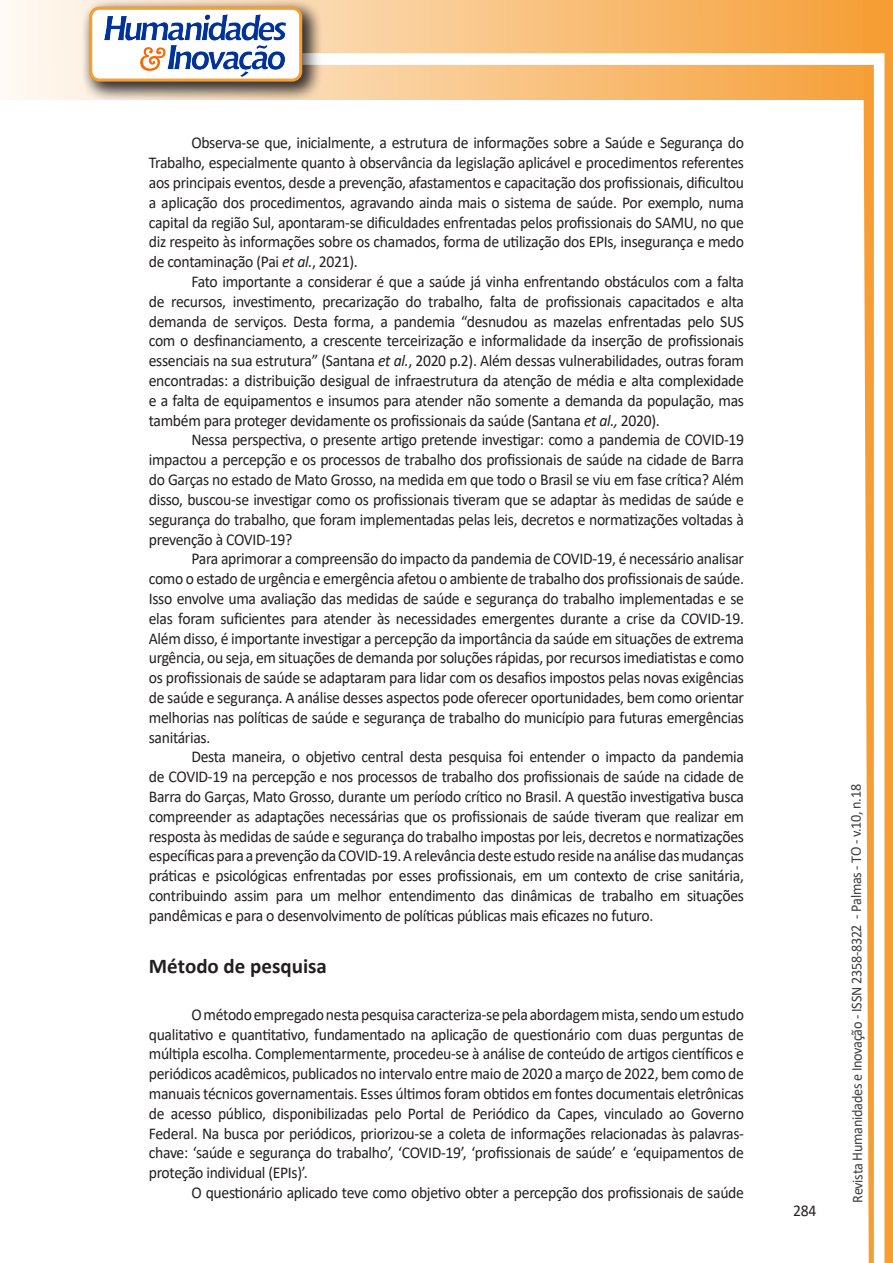
<style>
.page{position:relative;width:893px;height:1263px;background:#fff}
.page>*{position:absolute;margin:0;border:0;box-sizing:border-box;transform-origin:0 0}
.Titulo_2{font:700 21px "Calibri";color:#231f20}
.texto{font:16.5px/19.8px "Calibri";letter-spacing:-.02em;color:#231f20;text-align:justify;scale:.95 1}
.texto-2{font:16.5px/19.8px "Calibri";letter-spacing:-.02em;color:#211d1e;text-align:justify;scale:.95 1}
.t1{font:15px "Calibri";letter-spacing:-.025em;color:#3e3e3f;scale:.95 1}
.s1{font-style:italic}
.s2{color:#231f20}
</style>
<div class="page">
<svg style="left:5px;top:0;width:858px;height:100px;background:#f9c484"></svg>
<div style="left:302px;top:53px;width:582px;height:12px;background:#fff;border:2px solid #fff"></div>
<svg style="left:863px;top:0;width:30px;height:1263px"></svg>
<div style="left:81px;top:0;width:241px;height:102px;background:#231f20;opacity:.75"></div>
<div style="left:91px;top:8px;width:210px;height:72px;background:#fff;border-radius:9px"></div>
<img style="left:104px;top:14px;width:181px;height:62px">
<div style="left:89px;top:7px;width:213px;height:75px;border:3px solid #f69e34;border-radius:9px"></div>
<p class="texto" style="left:149px;top:133px;width:628px;text-indent:43px">Observa-se que, inicialmente, a estrutura de informações sobre a Saúde e Segurança do Trabalho, especialmente quanto à observância da legislação aplicável e procedimentos referentes aos principais eventos, desde a prevenção, afastamentos e capacitação dos profissionais, dificultou a aplicação dos procedimentos, agravando ainda mais o sistema de saúde. Por exemplo, numa capital da região Sul, apontaram-se dificuldades enfrentadas pelos profissionais do SAMU, no que diz respeito às informações sobre os chamados, forma de utilização dos EPIs, insegurança e medo de contaminação (Pai <span class="s1">et al.</span>, 2021).</p>
<p class="texto-2" style="left:149px;top:271px;width:628px;text-indent:43px"><span class="s2">Fato importante a considerar é que a saúde já vinha enfrentando obstáculos com a falta de recursos, investimento, precarização do trabalho, falta de profissionais capacitados e alta demanda de serviços. Desta forma, a pandemia “</span>desnudou as mazelas enfrentadas pelo SUS com o desfinanciamento, a crescente terceirização e informalidade da inserção de profissionais essenciais na sua estrutura” (Santana <span class="s1">et al.</span>, 2020 p.2). Além dessas vulnerabilidades, outras foram encontradas: a distribuição desigual de infraestrutura da atenção de média e alta complexidade e a falta de equipamentos e insumos para atender não somente a demanda da população, mas também para proteger devidamente os profissionais da saúde (Santana <span class="s1">et al.,</span> 2020).</p>
<p class="texto" style="left:149px;top:430px;width:628px;text-indent:43px">Nessa perspectiva, o presente artigo pretende investigar: como a pandemia de COVID-19 impactou a percepção e os processos de trabalho dos profissionais de saúde na cidade de Barra do Garças no estado de Mato Grosso, na medida em que todo o Brasil se viu em fase crítica? Além disso, buscou-se investigar como os profissionais tiveram que se adaptar às medidas de saúde e segurança do trabalho, que foram implementadas pelas leis, decretos e normatizações voltadas à prevenção à COVID-19?</p>
<p class="texto" style="left:149px;top:548px;width:628px;text-indent:43px">Para aprimorar a compreensão do impacto da pandemia de COVID-19, é necessário analisar como o estado de urgência e emergência afetou o ambiente de trabalho dos profissionais de saúde.<br>Isso envolve uma avaliação das medidas de saúde e segurança do trabalho implementadas e se elas foram suficientes para atender às necessidades emergentes durante a crise da COVID-19.<br>Além disso, é importante investigar a percepção da importância da saúde em situações de extrema urgência, ou seja, em situações de demanda por soluções rápidas, por recursos imediatistas e como os profissionais de saúde se adaptaram para lidar com os desafios impostos pelas novas exigências de saúde e segurança. A análise desses aspectos pode oferecer oportunidades, bem como orientar melhorias nas políticas de saúde e segurança de trabalho do município para futuras emergências sanitárias.</p>
<p class="texto" style="left:149px;top:746px;width:628px;text-indent:43px">Desta maneira, o objetivo central desta pesquisa foi entender o impacto da pandemia de COVID-19 na percepção e nos processos de trabalho dos profissionais de saúde na cidade de Barra do Garças, Mato Grosso, durante um período crítico no Brasil. A questão investigativa busca compreender as adaptações necessárias que os profissionais de saúde tiveram que realizar em resposta às medidas de saúde e segurança do trabalho impostas por leis, decretos e normatizações específicas para a prevenção da COVID-19. A relevância deste estudo reside na análise das mudanças práticas e psicológicas enfrentadas por esses profissionais, em um contexto de crise sanitária, contribuindo assim para um melhor entendimento das dinâmicas de trabalho em situações pandêmicas e para o desenvolvimento de políticas públicas mais eficazes no futuro.</p>
<p class="Titulo_2" style="left:149px;top:951px;width:180px">Método de pesquisa</p>
<p class="texto" style="left:149px;top:1004px;width:628px;text-indent:43px">O método empregado nesta pesquisa caracteriza-se pela abordagem mista, sendo um estudo qualitativo e quantitativo, fundamentado na aplicação de questionário com duas perguntas de múltipla escolha. Complementarmente, procedeu-se à análise de conteúdo de artigos científicos e periódicos acadêmicos, publicados no intervalo entre maio de 2020 a março de 2022, bem como de manuais técnicos governamentais. Esses últimos foram obtidos em fontes documentais eletrônicas de acesso público, disponibilizadas pelo Portal de Periódico da Capes, vinculado ao Governo Federal. Na busca por periódicos, priorizou-se a coleta de informações relacionadas às palavras&shy;chave: ‘saúde e segurança do trabalho’, ‘COVID-19’, ‘profissionais de saúde’ e ‘equipamentos de proteção individual (EPIs)’.</p>
<p class="texto" style="left:191px;top:1182px;width:583px">O questionário aplicado teve como objetivo obter a percepção dos profissionais de saúde</p>
<p class="texto" style="left:793px;top:1200px;width:26px">284</p>
<p class="t1" style="left:846px;top:1203px;width:442px;rotate:-90deg">Revista Humanidades e Inovação - ISSN 2358-8322 - Palmas - TO - v.10, n.18</p>
</div>
